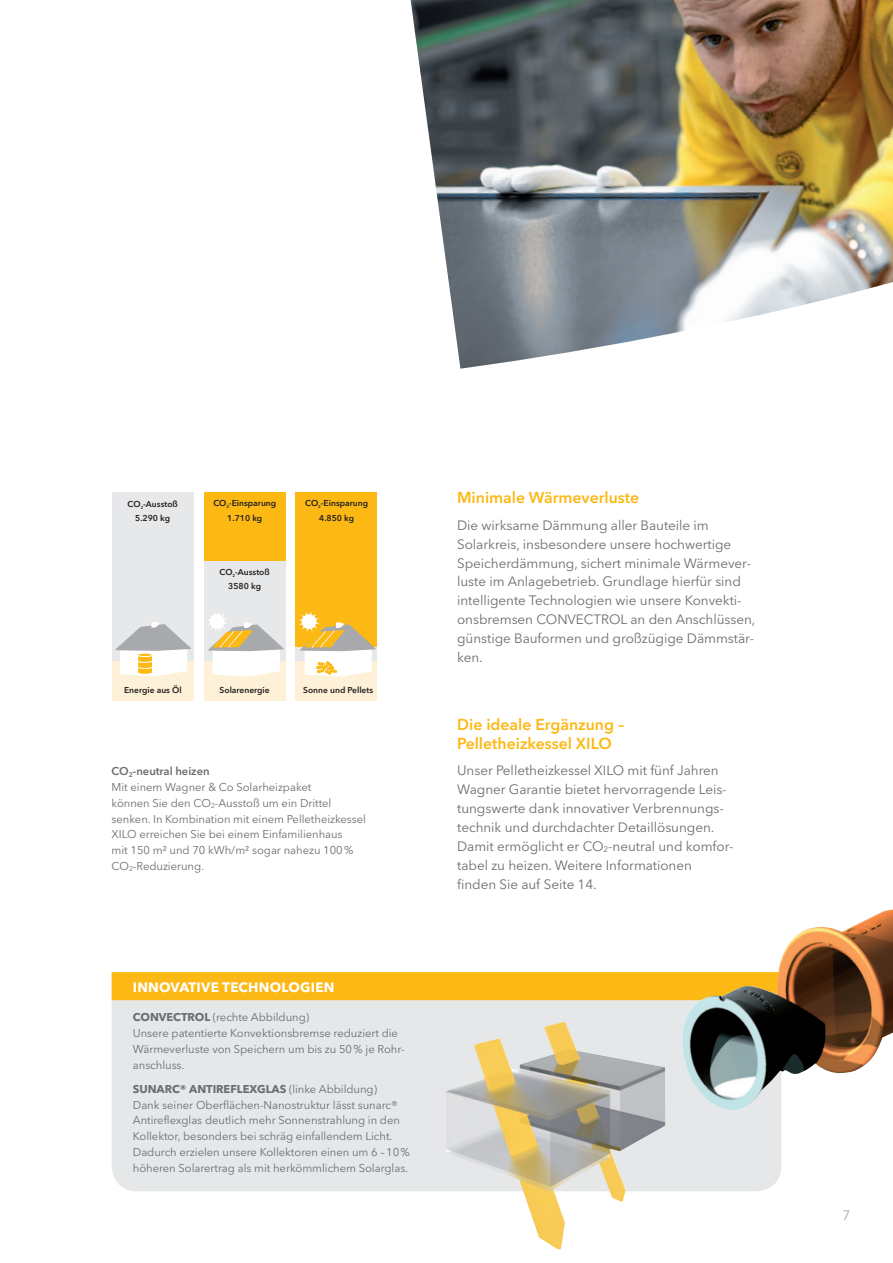
<style>
.page{position:relative;width:893px;height:1263px;background:#fff}
.page>*{position:absolute;margin:0;border:0;box-sizing:border-box;transform-origin:0 0}
.t1{font:600 15.75px/18.9px "Avenir Next LT Pro";color:#fcb814}
.t2{font:13.5px/18.9px "Avenir Next LT Pro";letter-spacing:-.005em;color:#6c6d70}
.t3{font:700 13.5px "Avenir Next LT Pro";letter-spacing:.015em;color:#fff}
.t4{font:13.5px "Avenir Next LT Pro";color:#a8a9ad}
.t5{font:11.25px/15.8px "Avenir Next LT Pro";letter-spacing:-.005em;color:#6c6d70}
.t6{font:600 8.55px/14.1px "Avenir Next LT Pro";color:#231f20;text-align:center}
.t7{font:600 4.2px "Avenir Next LT Pro";color:#231f20}
.s1{font-weight:600}
.s2{font-weight:700}
</style>
<div class="page">
<div style="left:112px;top:972px;width:669px;height:219px;background:#e6e7e9;border-radius:26px"></div>
<div style="left:112px;top:972px;width:566px;height:28px;background:#fcb814"></div>
<img style="left:411px;top:0;width:482px;height:369px">
<div style="left:112px;top:492px;width:82px;height:170px;background:#e7e8e9"></div>
<div style="left:112px;top:662px;width:82px;height:39px;background:#fef1d7"></div>
<svg style="left:116px;top:622px;width:75px;height:54px"></svg>
<div style="left:204px;top:547px;width:81px;height:115px;background:#e7e8e9"></div>
<div style="left:204px;top:662px;width:81px;height:39px;background:#fef1d7"></div>
<svg style="left:207px;top:613px;width:77px;height:64px"></svg>
<div style="left:204px;top:492px;width:81px;height:69px;background:#fcb914"></div>
<div style="left:295px;top:492px;width:82px;height:156px;background:#fcb914"></div>
<div style="left:295px;top:648px;width:82px;height:14px;background:#e7e8e9"></div>
<div style="left:295px;top:662px;width:82px;height:39px;background:#fef1d7"></div>
<svg style="left:299px;top:611px;width:77px;height:66px"></svg>
<img style="left:446px;top:1021px;width:219px;height:228px">
<img style="left:678px;top:909px;width:215px;height:201px">
<p class="t6" style="left:128px;top:497px;width:52px">CO -Ausstoß<br>5.290 kg</p>
<p class="t7" style="left:141px;top:505px;width:4px">2</p>
<p class="t6" style="left:213px;top:496px;width:64px">CO -Einsparung<br>1.710 kg</p>
<p class="t7" style="left:226px;top:504px;width:4px">2</p>
<p class="t6" style="left:220px;top:565px;width:52px">CO -Ausstoß<br>3580 kg</p>
<p class="t7" style="left:233px;top:573px;width:4px">2</p>
<p class="t6" style="left:305px;top:496px;width:64px">CO -Einsparung<br>4.850 kg</p>
<p class="t7" style="left:318px;top:504px;width:4px">2</p>
<p class="t6" style="left:124px;top:683px;width:59px">Energie aus Öl</p>
<p class="t6" style="left:220px;top:683px;width:52px">Solarenergie</p>
<p class="t6" style="left:303px;top:683px;width:71px">Sonne und Pellets</p>
<p class="t5" style="left:112px;top:764px;width:256px"><span class="s1">CO</span><sub>2</sub><span class="s1">-neutral heizen<br></span>Mit einem Wagner &amp; Co Solarheizpaket<br>können Sie den CO<sub>2</sub>-Ausstoß um ein Drittel senken. In Kombination mit einem Pelletheizkessel XILO erreichen Sie bei einem Einfamilienhaus<br>mit 150 m² und 70 kWh/m² sogar nahezu 100% CO<sub>2</sub>-Reduzierung.</p>
<p class="t3" style="left:133px;top:979px;width:203px">INNOVATIVE TECHNOLOGIEN</p>
<p class="t5" style="left:133px;top:1009px;width:272px"><span class="s2">CONVECTROL</span> (rechte Abbildung)<br>Unsere patentierte Konvektionsbremse reduziert die Wärmeverluste von Speichern um bis zu 50% je Rohr&shy;anschluss.</p>
<p class="t5" style="left:133px;top:1081px;width:279px"><span class="s2">SUNARC® ANTIREFLEXGLAS</span> (linke Abbildung)<br>Dank seiner Oberflächen-Nanostruktur lässt sunarc® Antireflexglas deutlich mehr Sonnenstrahlung in den Kollektor, besonders bei schräg einfallendem Licht.<br>Dadurch erzielen unsere Kollektoren einen um 6 –10% höheren Solarertrag als mit herkömmlichem Solarglas.</p>
<h1 class="t1" style="left:457px;top:488px;width:184px">Minimale Wärmeverluste</h1>
<p class="t2" style="left:457px;top:515px;width:300px">Die wirksame Dämmung aller Bauteile im Solarkreis, insbesondere unsere hochwertige Speicherdämmung, sichert minimale Wärmever&shy;luste im Anlagebetrieb. Grundlage hierfür sind intelligente Technologien wie unsere Konvekti&shy;onsbremsen CONVECTROL an den Anschlüssen, günstige Bauformen und großzügige Dämmstär&shy;ken.</p>
<h1 class="t1" style="left:457px;top:715px;width:169px">Die ideale Ergänzung –<br>Pelletheizkessel XILO</h1>
<p class="t2" style="left:457px;top:761px;width:277px">Unser Pelletheizkessel XILO mit fünf Jahren Wagner Garantie bietet hervorragende Leis&shy;tungswerte dank innovativer Verbrennungs&shy;technik und durchdachter Detaillösungen.<br>Damit ermöglicht er CO<sub>2</sub>-neutral und komfor&shy;tabel zu heizen. Weitere Informationen finden Sie auf Seite 14.</p>
<p class="t4" style="left:843px;top:1208px;width:9px">7</p>
</div>
